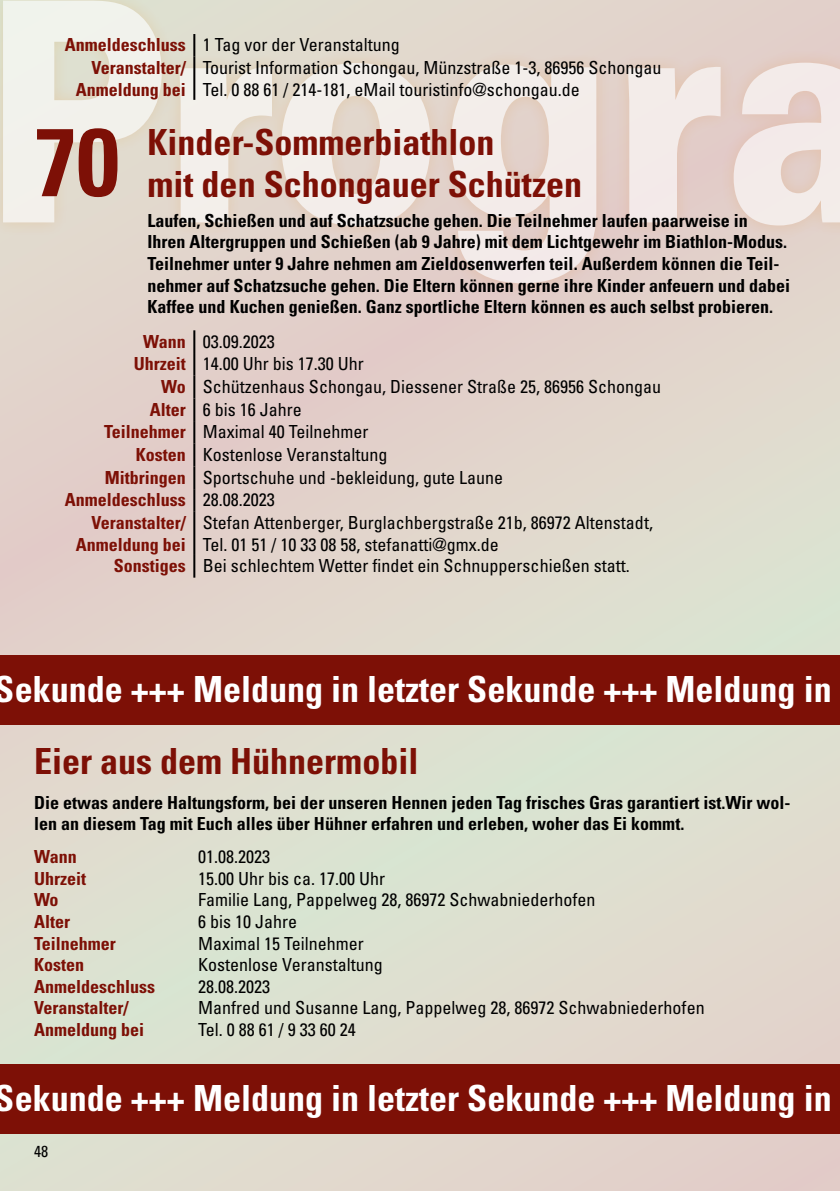
<style>
.page{position:relative;width:840px;height:1191px;background:#fff}
.page>*{position:absolute;margin:0;border:0;box-sizing:border-box;transform-origin:0 0}
.t1{font:700 condensed 96px "Univers LT Std";color:#7d1006}
.t2{font:700 condensed 36px "Univers LT Std";color:#fff}
.t3{font:700 condensed 36px/42px "Univers LT Std";color:#7d1006}
.t4{font:condensed 18px/21.6px "Univers LT Std";color:#000}
.t5{font:700 condensed 18px/21.6px "Univers LT Std";color:#000}
.t6{font:700 condensed 18px "Univers LT Std";color:#7d1006}
.t7{font:condensed 16px "Univers LT Std";color:#000}
.s1{font-weight:700;color:#7d1006}
.s2{font-weight:400;color:#000}
</style>
<div class="page">
<div style="left:0;top:0;width:839px;height:1191px;background:linear-gradient(to right,#dfd7cc,#dfdbce)"></div>
<div style="left:0;top:0;width:839px;height:298px;background:#e2d2ca"></div>
<svg style="left:3px;top:1px;width:836px;height:282px"></svg>
<hr style="left:193px;top:34px;width:2px;height:23px;background:#000">
<hr style="left:193px;top:57px;width:2px;height:43px;background:#000">
<hr style="left:193px;top:330px;width:2px;height:23px;background:#000">
<hr style="left:193px;top:353px;width:2px;height:23px;background:#000">
<hr style="left:193px;top:376px;width:2px;height:22px;background:#000">
<hr style="left:193px;top:398px;width:2px;height:23px;background:#000">
<hr style="left:193px;top:421px;width:2px;height:23px;background:#000">
<hr style="left:193px;top:444px;width:2px;height:22px;background:#000">
<hr style="left:193px;top:466px;width:2px;height:23px;background:#000">
<hr style="left:193px;top:489px;width:2px;height:23px;background:#000">
<hr style="left:193px;top:512px;width:2px;height:43px;background:#000">
<hr style="left:193px;top:555px;width:2px;height:22px;background:#000">
<div style="left:0;top:654px;width:839px;height:70px;background:#7d1006"></div>
<div style="left:0;top:1064px;width:839px;height:70px;background:#7d1006"></div>
<p class="t4" style="left:65px;top:34px;width:336px"><span class="s1">Anmeldeschluss</span> 1 Tag vor der Veranstaltung</p>
<p class="t6" style="left:91px;top:57px;width:96px">Veranstalter/</p>
<p class="t6" style="left:76px;top:78px;width:111px">Anmeldung bei</p>
<p class="t4" style="left:203px;top:57px;width:460px">Tourist Information Schongau, Münzstraße 1-3, 86956 Schongau<br>Tel. 0 88 61 / 214-181, eMail touristinfo@schongau.de</p>
<h1 class="t1" style="left:34px;top:103px;width:87px">70</h1>
<h2 class="t3" style="left:147px;top:121px;width:436px">Kinder-Sommerbiathlon<br>mit den Schongauer Schützen</h2>
<p class="t5" style="left:147px;top:210px;width:643px">Laufen, Schießen und auf Schatzsuche gehen. Die Teilnehmer laufen paarweise in Ihren Altergruppen und Schießen (ab 9 Jahre) mit dem Lichtgewehr im Biathlon-Modus.<br>Teilnehmer unter 9 Jahre nehmen am Zieldosenwerfen teil. Außerdem können die Teil&shy;nehmer auf Schatzsuche gehen. Die Eltern können gerne ihre Kinder anfeuern und dabei Kaffee und Kuchen genießen. Ganz sportliche Eltern können es auch selbst probieren.</p>
<p class="t4" style="left:143px;top:330px;width:133px"><span class="s1">Wann</span> 03.09.2023</p>
<p class="t4" style="left:134px;top:353px;width:231px"><span class="s1">Uhrzeit</span> 14.00 Uhr bis 17.30 Uhr</p>
<p class="t4" style="left:161px;top:375px;width:501px"><span class="s1">Wo</span> Schützenhaus Schongau, Diessener Straße 25, 86956 Schongau</p>
<p class="t4" style="left:150px;top:398px;width:153px"><span class="s1">Alter</span> 6 bis 16 Jahre</p>
<p class="t4" style="left:104px;top:421px;width:266px"><span class="s1">Teilnehmer</span> Maximal 40 Teilnehmer</p>
<p class="t4" style="left:136px;top:443px;width:253px"><span class="s1">Kosten</span> Kostenlose Veranstaltung</p>
<p class="t4" style="left:105px;top:466px;width:399px"><span class="s1">Mitbringen</span> Sportschuhe und -bekleidung, gute Laune</p>
<p class="t6" style="left:65px;top:489px;width:211px">Anmeldeschluss <span class="s2">28.08.2023</span></p>
<p class="t6" style="left:91px;top:511px;width:96px">Veranstalter/</p>
<p class="t6" style="left:76px;top:533px;width:111px">Anmeldung bei</p>
<p class="t4" style="left:203px;top:511px;width:451px">Stefan Attenberger, Burglachbergstraße 21b, 86972 Altenstadt,</p>
<p class="t4" style="left:203px;top:533px;width:297px">Tel. 01 51 / 10 33 08 58, stefanatti@gmx.de</p>
<p class="t4" style="left:114px;top:555px;width:517px"><span class="s1">Sonstiges</span> Bei schlechtem Wetter findet ein Schnupperschießen statt.</p>
<h2 class="t2" style="left:-5px;top:666px;width:837px">Sekunde +++ Meldung in letzter Sekunde +++ Meldung in</h2>
<h2 class="t3" style="left:34px;top:739px;width:385px">Eier aus dem Hühnermobil</h2>
<p class="t5" style="left:34px;top:791px;width:757px">Die etwas andere Haltungsform, bei der unseren Hennen jeden Tag frisches Gras garantiert ist.Wir wol&shy;len an diesem Tag mit Euch alles über Hühner erfahren und erleben, woher das Ei kommt.</p>
<p class="t6" style="left:34px;top:845px;width:44px">Wann</p>
<p class="t4" style="left:198px;top:845px;width:73px">01.08.2023</p>
<p class="t6" style="left:34px;top:867px;width:54px">Uhrzeit</p>
<p class="t4" style="left:198px;top:867px;width:188px">15.00 Uhr bis ca. 17.00 Uhr</p>
<p class="t6" style="left:34px;top:889px;width:26px">Wo</p>
<p class="t4" style="left:198px;top:889px;width:398px">Familie Lang, Pappelweg 28, 86972 Schwabniederhofen</p>
<p class="t6" style="left:34px;top:910px;width:38px">Alter</p>
<p class="t4" style="left:198px;top:910px;width:100px">6 bis 10 Jahre</p>
<p class="t6" style="left:34px;top:932px;width:83px">Teilnehmer</p>
<p class="t4" style="left:198px;top:932px;width:167px">Maximal 15 Teilnehmer</p>
<p class="t6" style="left:34px;top:953px;width:52px">Kosten</p>
<p class="t4" style="left:198px;top:953px;width:186px">Kostenlose Veranstaltung</p>
<p class="t6" style="left:34px;top:975px;width:122px">Anmeldeschluss</p>
<p class="t4" style="left:198px;top:975px;width:73px">28.08.2023</p>
<p class="t6" style="left:34px;top:997px;width:96px">Veranstalter/</p>
<p class="t4" style="left:198px;top:997px;width:507px">Manfred und Susanne Lang, Pappelweg 28, 86972 Schwabniederhofen</p>
<p class="t6" style="left:34px;top:1018px;width:111px">Anmeldung bei</p>
<p class="t4" style="left:198px;top:1018px;width:159px">Tel. 0 88 61 / 9 33 60 24</p>
<h2 class="t2" style="left:-5px;top:1076px;width:837px">Sekunde +++ Meldung in letzter Sekunde +++ Meldung in</h2>
<p class="t7" style="left:34px;top:1141px;width:16px">48</p>
</div>
